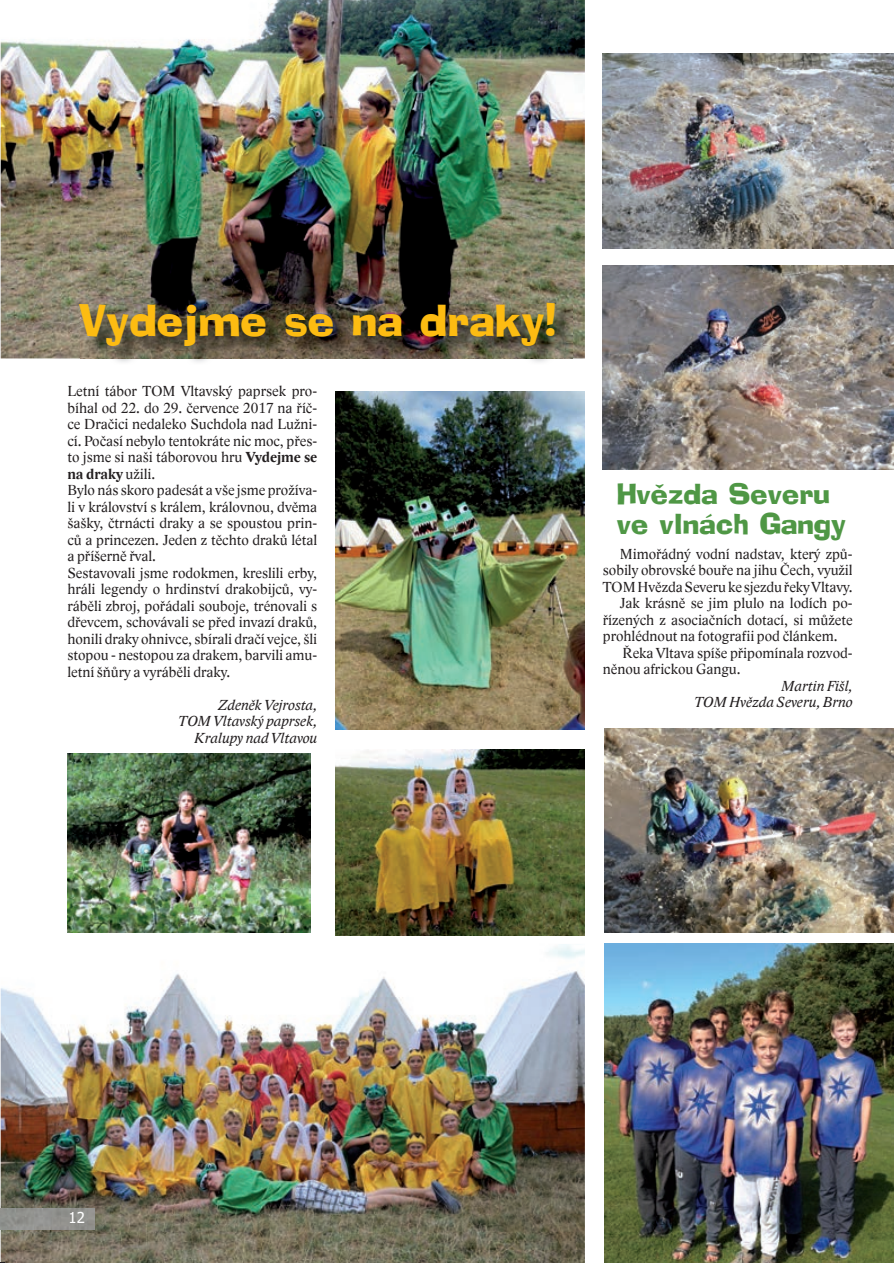
<style>
.page{position:relative;width:894px;height:1263px;background:#fff}
.page>*{position:absolute;margin:0;border:0;box-sizing:border-box;transform-origin:0 0}
.t1{font:42.6px "Adelaide";color:#fdbc12}
.t2{font:27.6px/30.3px "Adelaide";color:#4f9745}
.t3{font:15px/16.5px "Lido STFCE";color:#231f20}
.t4{font:italic 15px/16.5px "Lido STFCE";color:#231f20;text-align:right}
.t5{font:15px "Tahoma";color:#fff}
.s1{font-weight:700}
</style>
<div class="page">
<img style="left:604px;top:944px;width:290px;height:319px">
<img style="left:1px;top:944px;width:584px;height:319px">
<img style="left:1px;top:0;width:584px;height:358px">
<img style="left:67px;top:753px;width:244px;height:179px">
<img style="left:335px;top:391px;width:250px;height:339px">
<img style="left:335px;top:750px;width:250px;height:186px">
<img style="left:80px;top:304px;width:492px;height:58px">
<img style="left:603px;top:54px;width:291px;height:194px">
<img style="left:603px;top:266px;width:291px;height:203px">
<img style="left:604px;top:729px;width:290px;height:203px">
<img style="left:1px;top:1209px;width:93px;height:20px">
<h1 class="t1" style="left:78px;top:294px;width:479px">Vydejme se na draky!</h1>
<p class="t3" style="left:67px;top:383px;width:251px">Letní tábor TOM Vltavský paprsek pro&shy;bíhal od 22. do 29. července 2017 na říč&shy;ce Dračici nedaleko Suchdola nad Lužni&shy;cí. Počasí nebylo tentokráte nic moc, přes&shy;to jsme si naši táborovou hru <span class="s1">Vydejme se na draky</span> užili.<br>Bylo nás skoro padesát a vše jsme prožíva&shy;li v království s králem, královnou, dvěma šašky, čtrnácti draky a se spoustou prin&shy;ců a princezen. Jeden z těchto draků létal a příšerně řval.<br>Sestavovali jsme rodokmen, kreslili erby, hráli legendy o hrdinství drakobijců, vy&shy;ráběli zbroj, pořádali souboje, trénovali s dřevcem, schovávali se před invazí draků, honili draky ohnivce, sbírali dračí vejce, šli stopou - nestopou za drakem, barvili amu&shy;letní šňůry a vyráběli draky.</p>
<p class="t4" style="left:178px;top:696px;width:140px">Zdeněk Vejrosta,<br>TOM Vltavský paprsek,<br>Kralupy nad Vltavou</p>
<h2 class="t2" style="left:617px;top:479px;width:231px">Hvězda Severu ve vlnách Gangy</h2>
<p class="t3" style="left:620px;top:546px;width:234px">Mimořádný vodní nadstav, který způ-</p>
<p class="t3" style="left:603px;top:562px;width:251px">sobily obrovské bouře na jihu Čech, využil</p>
<p class="t3" style="left:603px;top:579px;width:251px">TOM Hvězda Severu ke sjezdu řeky Vltavy.</p>
<p class="t3" style="left:620px;top:595px;width:234px">Jak krásně se jim plulo na lodích po-</p>
<p class="t3" style="left:603px;top:612px;width:251px">řízených z asociačních dotací, si můžete</p>
<p class="t3" style="left:603px;top:628px;width:236px">prohlédnout na fotografii pod článkem.</p>
<p class="t3" style="left:622px;top:645px;width:232px">Řeka Vltava spíše připomínala rozvod-</p>
<p class="t3" style="left:603px;top:661px;width:139px">něnou africkou Gangu.</p>
<p class="t4" style="left:694px;top:677px;width:160px">Martin Fišl,<br>TOM Hvězda Severu, Brno</p>
<p class="t5" style="left:69px;top:1208px;width:18px">12</p>
</div>
